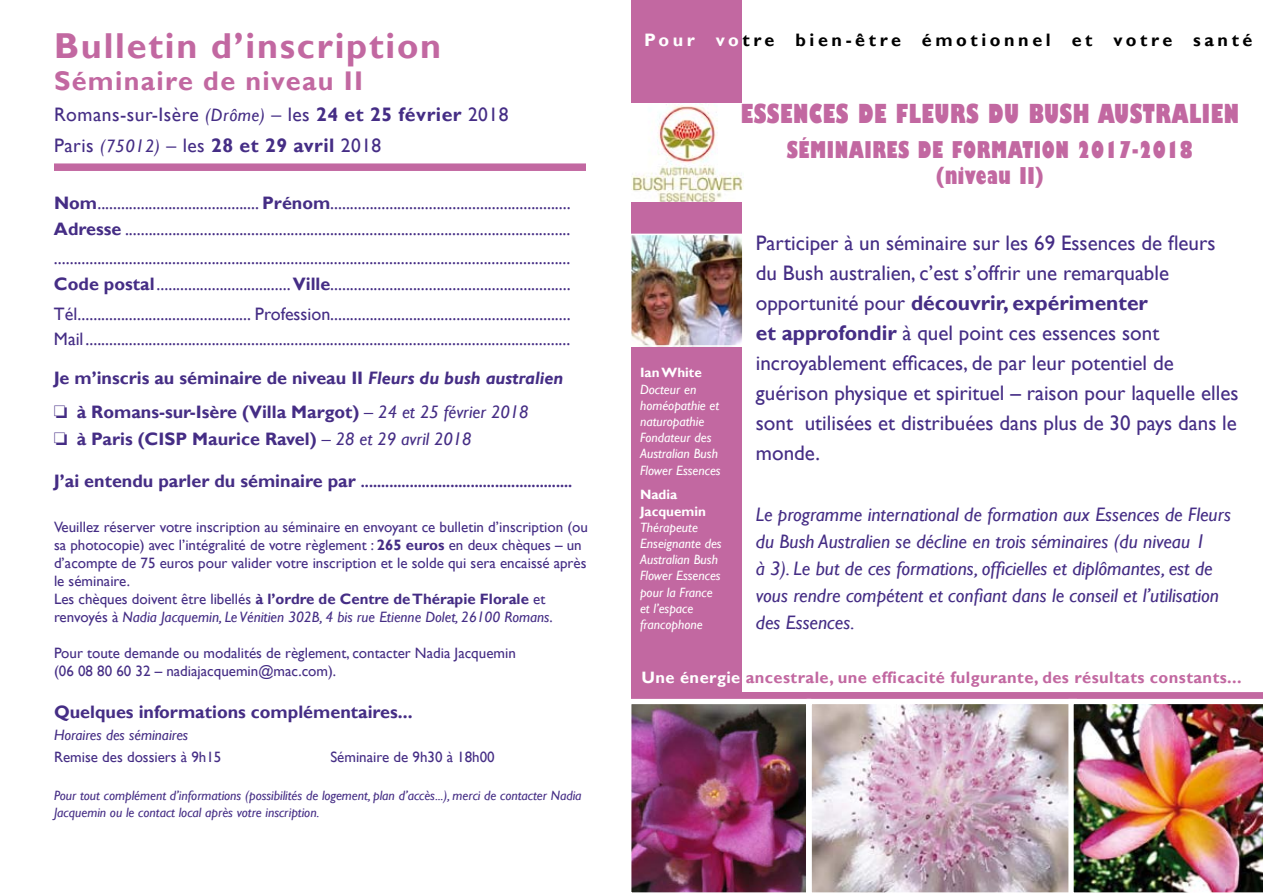
<style>
.page{position:relative;width:1263px;height:893px;background:#fff}
.page>*{position:absolute;margin:0;border:0;box-sizing:border-box;transform-origin:0 0}
.t1{font:700 36px "Gill Sans";letter-spacing:.05em;color:#c268a1}
.t2{font:700 27px "Gill Sans";letter-spacing:.05em;color:#c268a1}
.t3{font:800 condensed 25.5px "Gill Sans";letter-spacing:.02em;color:#c268a1}
.t4{font:800 condensed 22.5px/25.8px "Gill Sans";letter-spacing:.025em;color:#c268a1;text-align:center}
.t5{font:21px/30px "Gill Sans";color:#452d85}
.t6{font:italic 19.5px/27px "Gill Sans";color:#452d85}
.t7{font:19.5px/31px "Gill Sans";letter-spacing:.025em;color:#452d85}
.t8{font:18px/25.5px "Gill Sans";color:#452d85}
.t9{font:700 18px/34px "Gill Sans";color:#452d85}
.t10{font:700 18px "Gill Sans";letter-spacing:.2em;color:#000}
.t11{font:700 16.5px "Gill Sans";letter-spacing:.025em;color:#c268a1}
.t12{font:15px/18px "Gill Sans";color:#452d85}
.t13{font:700 15px "Gill Sans";color:#452d85}
.t14{font:italic 15px "Gill Sans";color:#452d85}
.t15{font:italic 13.5px/16.2px "Gill Sans";color:#fff}
.t16{font:italic 13.5px/16.5px "Gill Sans";color:#452d85}
.t17{font:700 13.5px/16.2px "Gill Sans";color:#fff}
.s1{font-style:italic;font-size:18px}
.s2{font-style:italic}
.s3{font-weight:700}
.s4{font-weight:400;font-style:italic}
.s5{font-size:18px}
.s6{color:#fff}
</style>
<div class="page">
<div style="left:631px;top:0;width:111px;height:893px;background:#c268a1"></div>
<img style="left:631px;top:104px;width:112px;height:97px">
<div style="left:54px;top:163px;width:532px;height:8px;background:#c268a1"></div>
<div style="left:631px;top:692px;width:632px;height:201px;background:linear-gradient(to right,#c46da4,#c46da4)"></div>
<img style="left:631px;top:699px;width:176px;height:194px">
<svg style="left:807px;top:699px;width:261px;height:194px;background:#ccb8c3"></svg>
<img style="left:1068px;top:699px;width:195px;height:194px">
<img style="left:633px;top:237px;width:107px;height:107px">
<div style="left:630px;top:234px;width:113px;height:113px;border:2px solid #fff"></div>
<h1 class="t1" style="left:54px;top:24px;width:389px">Bulletin d’inscription</h1>
<h2 class="t2" style="left:54px;top:65px;width:311px">Séminaire de niveau II</h2>
<p class="t7" style="left:54px;top:100px;width:456px">Romans-sur-Isère <span class="s1">(Drôme)</span> <span class="s2">–</span> les <span class="s3">24 et 25 février</span> 2018<br>Paris <span class="s1">(75012)</span> <span class="s2">–</span> les <span class="s3">28 et 29 avril</span> 2018</p>
<p class="t8" style="left:54px;top:191px;width:518px"><span class="s3">Nom</span>......................................... <span class="s3">Prénom</span>.............................................................<br><span class="s3">Adresse</span> .................................................................................................................</p>
<p class="t8" style="left:54px;top:246px;width:518px">...................................................................................................................................<br><span class="s3">Code postal</span>..................................<span class="s3">Ville</span>.............................................................</p>
<p class="t8" style="left:54px;top:301px;width:518px">Tél............................................ Profession.............................................................<br>Mail...........................................................................................................................</p>
<p class="t9" style="left:54px;top:362px;width:511px">Je m’inscris au séminaire de niveau II <span class="s2">Fleurs du bush australien </span>❏ à Romans-sur-Isère (Villa Margot) <span class="s4">– 24 et 25 février 2018</span></p>
<p class="t9" style="left:54px;top:422px;width:419px">❏ à Paris (CISP Maurice Ravel) <span class="s4">– 28 et 29 avril 2018</span></p>
<p class="t13" style="left:54px;top:473px;width:520px"><span class="s5">J’ai entendu parler du séminaire par</span> ....................................................</p>
<p class="t12" style="left:54px;top:518px;width:535px">Veuillez réserver votre inscription au séminaire en envoyant ce bulletin d’inscription (ou sa photocopie) avec l’intégralité de votre règlement : <span class="s3">265 euros</span> en deux chèques – un d’acompte de 75 euros pour valider votre inscription et le solde qui sera encaissé après le séminaire.<br>Les chèques doivent être libellés <span class="s3">à l’ordre de Centre de Thérapie Florale</span> et renvoyés à <span class="s2">Nadia Jacquemin, Le Vénitien 302B, 4 bis rue Etienne Dolet, 26100 Romans</span>.</p>
<p class="t12" style="left:54px;top:644px;width:463px">Pour toute demande ou modalités de règlement, contacter Nadia Jacquemin (06 08 80 60 32 – nadiajacquemin@mac.com).</p>
<p class="t9" style="left:54px;top:695px;width:360px">Quelques informations complémentaires...</p>
<p class="t14" style="left:54px;top:726px;width:136px">Horaires des séminaires</p>
<p class="t12" style="left:54px;top:749px;width:169px">Remise des dossiers à 9h15</p>
<p class="t12" style="left:330px;top:749px;width:166px">Séminaire de 9h30 à 18h00</p>
<p class="t16" style="left:54px;top:788px;width:529px">Pour tout complément d’informations (possibilités de logement, plan d’accès...), merci de contacter Nadia<br>Jacquemin ou le contact local après votre inscription.</p>
<p class="t10" style="left:644px;top:29px;width:610px"><span class="s6">Pour vo</span>tre bien-être émotionnel et votre santé</p>
<p class="t17" style="left:640px;top:365px;width:63px">Ian White</p>
<p class="t15" style="left:640px;top:381px;width:82px">Docteur en homéopathie et naturopathie<br>Fondateur des<br>Australian Bush<br>Flower Essences</p>
<p class="t17" style="left:640px;top:487px;width:68px">Nadia<br>Jacquemin</p>
<p class="t15" style="left:640px;top:519px;width:83px">Thérapeute<br>Enseignante des<br>Australian Bush<br>Flower Essences pour la France et l’espace francophone</p>
<h3 class="t3" style="left:741px;top:97px;width:500px">ESSENCES DE FLEURS DU BUSH AUSTRALIEN</h3>
<p class="t4" style="left:787px;top:138px;width:408px">SÉMINAIRES DE FORMATION 2017-2018 (niveau II)</p>
<p class="t5" style="left:756px;top:228px;width:484px">Participer à un séminaire sur les 69 Essences de fleurs du Bush australien, c’est s’offrir une remarquable opportunité pour <span class="s3">découvrir, expérimenter<br>et approfondir</span> à quel point ces essences sont incroyablement efficaces, de par leur potentiel de guérison physique et spirituel – raison pour laquelle elles sont utilisées et distribuées dans plus de 30 pays dans le monde.</p>
<p class="t6" style="left:756px;top:501px;width:477px">Le programme international de formation aux Essences de Fleurs du Bush Australien se décline en trois séminaires (du niveau 1<br>à 3). Le but de ces formations, officielles et diplômantes, est de vous rendre compétent et confiant dans le conseil et l’utilisation des Essences.</p>
<p class="t11" style="left:641px;top:668px;width:601px"><span class="s6">Une énergie</span> ancestrale, une efficacité fulgurante, des résultats constants...</p>
</div>
